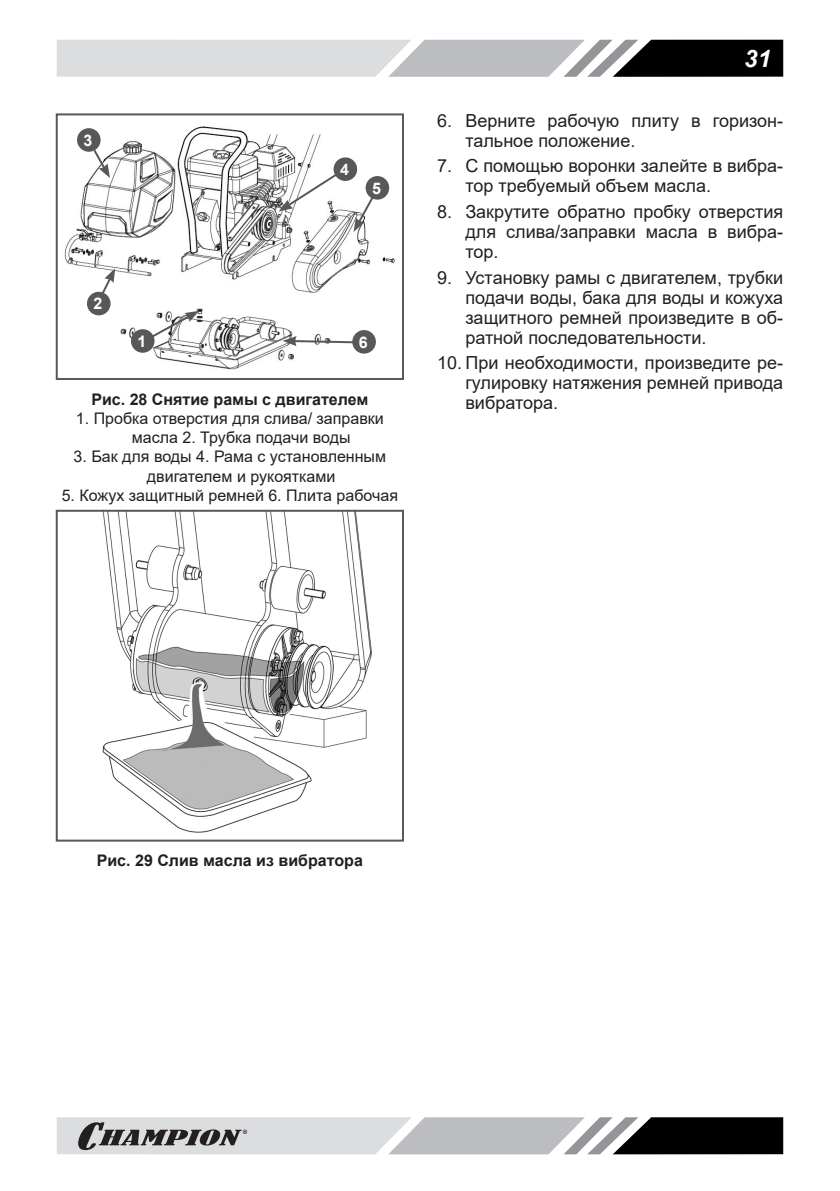
<style>
.page{position:relative;width:840px;height:1191px;background:#fff}
.page>*{position:absolute;margin:0;border:0;box-sizing:border-box;transform-origin:0 0}
.t1{font:italic 700 24px "Arial";color:#fff}
.Текст_список{font:18px/20px "Arial";color:#231f20;text-align:justify}
.РИСУНОК_список{font:16px/19.2px "Arial";color:#231f20}
.РИСУНОК{font:700 16px "Arial";color:#231f20}
.Заголовок_1{font:700 16px "Arial";color:#fff}
</style>
<div class="page">
<svg style="left:57px;top:40px;width:725px;height:37px;background:#a7a8aa"></svg>
<svg style="left:57px;top:1117px;width:725px;height:37px;background:#9c9d9e"></svg>
<img style="left:64px;top:126px;width:331px;height:244px">
<div style="left:56px;top:113px;width:348px;height:267px;border:2px solid #57585a"></div>
<svg style="left:140px;top:311px;width:59px;height:34px"></svg>
<svg style="left:282px;top:336px;width:71px;height:10px"></svg>
<svg style="left:94px;top:268px;width:21px;height:40px"></svg>
<div style="left:352px;top:330px;width:23px;height:24px;background:#57585a;border-radius:50%"></div>
<div style="left:87px;top:292px;width:23px;height:23px;background:#57585a;border-radius:50%"></div>
<div style="left:131px;top:329px;width:23px;height:24px;background:#57585a;border-radius:50%"></div>
<svg style="left:278px;top:166px;width:69px;height:45px"></svg>
<svg style="left:353px;top:184px;width:28px;height:48px"></svg>
<svg style="left:92px;top:148px;width:18px;height:30px"></svg>
<div style="left:365px;top:176px;width:24px;height:24px;background:#57585a;border-radius:50%"></div>
<div style="left:77px;top:128px;width:24px;height:24px;background:#57585a;border-radius:50%"></div>
<div style="left:333px;top:157px;width:24px;height:24px;background:#57585a;border-radius:50%"></div>
<img style="left:102px;top:513px;width:270px;height:320px">
<div style="left:56px;top:510px;width:348px;height:331px;border:2px solid #57585a"></div>
<p class="Заголовок_1" style="left:84px;top:129px;width:10px">3</p>
<p class="Заголовок_1" style="left:93px;top:292px;width:10px">2</p>
<p class="Заголовок_1" style="left:137px;top:330px;width:10px">1</p>
<p class="Заголовок_1" style="left:340px;top:158px;width:10px">4</p>
<p class="Заголовок_1" style="left:372px;top:177px;width:10px">5</p>
<p class="Заголовок_1" style="left:358px;top:331px;width:10px">6</p>
<p class="РИСУНОК" style="left:91px;top:388px;width:278px">Рис. 28 Снятие рамы с двигателем</p>
<p class="РИСУНОК_список" style="left:132px;top:409px;width:253px;text-indent:-56px">1. Пробка отверстия для слива/ заправки масла 2. Трубка подачи воды</p>
<p class="РИСУНОК_список" style="left:147px;top:447px;width:240px;text-indent:-73px">3. Бак для воды 4. Рама с установленным двигателем и рукоятками</p>
<p class="РИСУНОК_список" style="left:62px;top:485px;width:337px">5. Кожух защитный ремней 6. Плита рабочая</p>
<h1 class="t1" style="left:743px;top:42px;width:28px">31</h1>
<p class="Текст_список" style="left:465px;top:110px;width:319px;text-indent:-28px">6. Верните рабочую плиту в горизон&shy;тальное положение.</p>
<p class="Текст_список" style="left:465px;top:156px;width:319px;text-indent:-28px">7. С помощью воронки залейте в вибра&shy;тор требуемый объем масла.</p>
<p class="Текст_список" style="left:465px;top:201px;width:319px;text-indent:-28px">8. Закрутите обратно пробку отверстия для слива/заправки масла в вибра&shy;тор.</p>
<p class="Текст_список" style="left:465px;top:267px;width:319px;text-indent:-28px">9. Установку рамы с двигателем, трубки подачи воды, бака для воды и кожуха защитного ремней произведите в об&shy;ратной последовательности.</p>
<p class="Текст_список" style="left:465px;top:353px;width:319px;text-indent:-28px">10. При необходимости, произведите ре&shy;гулировку натяжения ремней привода вибратора.</p>
<p class="РИСУНОК" style="left:97px;top:849px;width:267px">Рис. 29 Слив масла из вибратора</p>
</div>
